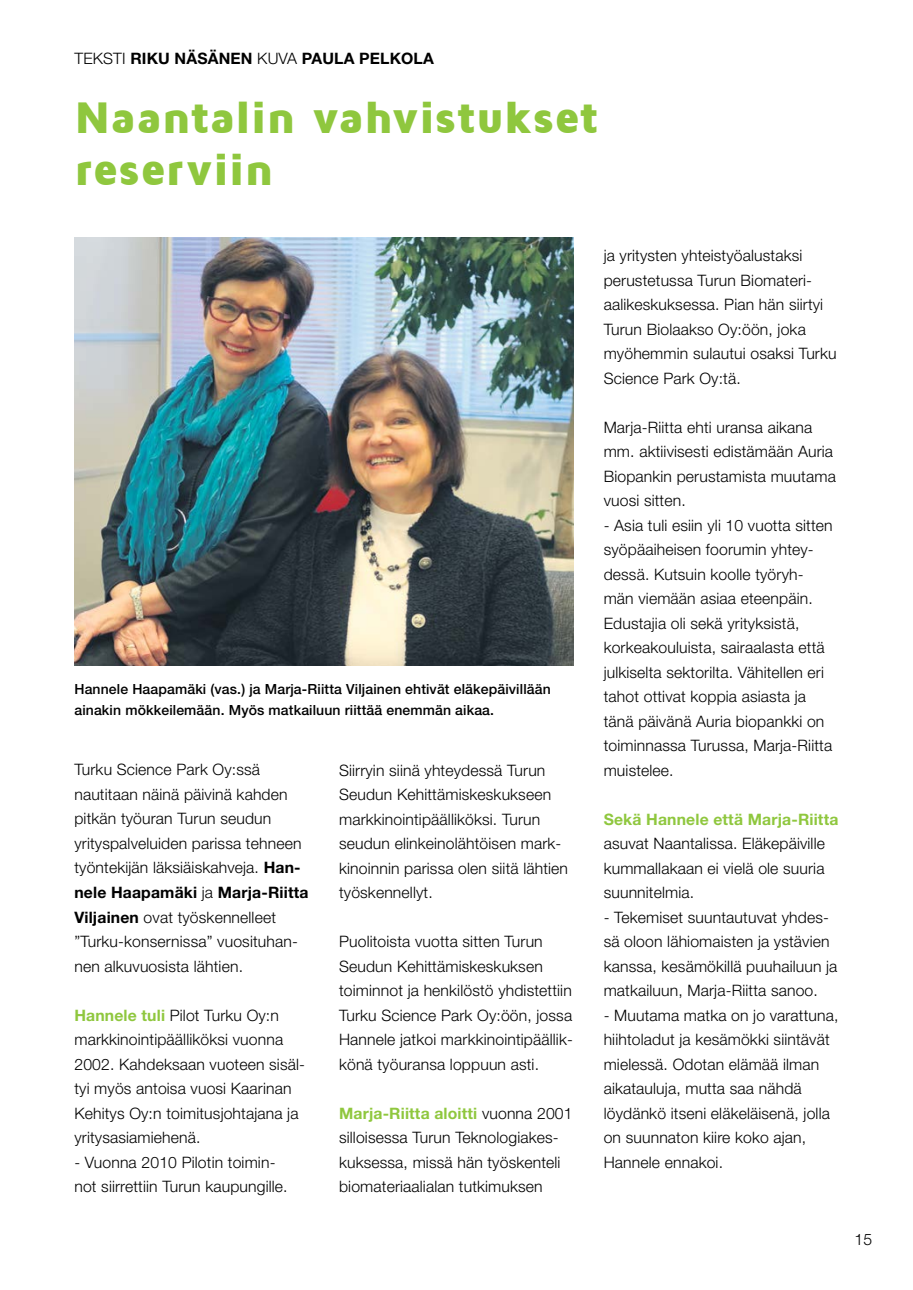
<style>
.page{position:relative;width:913px;height:1290px;background:#fff}
.page>*{position:absolute;margin:0;border:0;box-sizing:border-box;transform-origin:0 0}
.t1{font:900 45.5px/52.5px "Maven Pro";letter-spacing:-.005em;color:#8fc73e}
.t2{font:300 15.75px/24.5px "Helvetica Neue LT Std";letter-spacing:.01em;color:#000}
.t3{font:700 15.75px "Helvetica Neue LT Std";letter-spacing:.01em;color:#000}
.t4{font:700 15.75px "Helvetica Neue LT Std";letter-spacing:.01em;color:#8fc73e}
.t5{font:500 14px/21px "Helvetica Neue LT Std";letter-spacing:.01em;color:#000}
.s1{font-weight:300}
.s2{font-weight:700}
.s3{font-weight:700;color:#8fc73e}
</style>
<div class="page">
<img style="left:74px;top:237px;width:499px;height:429px">
<p class="t3" style="left:74px;top:49px;width:361px"><span class="s1">TEKSTI</span> RIKU NÄSÄNEN <span class="s1">KUVA</span> PAULA PELKOLA</p>
<h1 class="t1" style="left:74px;top:91px;width:525px">Naantalin vahvistukset reserviin</h1>
<p class="t5" style="left:74px;top:678px;width:478px">Hannele Haapamäki (vas.) ja Marja-Riitta Viljainen ehtivät eläkepäivillään ainakin mökkeilemään. Myös matkailuun riittää enemmän aikaa.</p>
<p class="t2" style="left:74px;top:757px;width:236px">Turku Science Park Oy:ssä nautitaan näinä päivinä kahden pitkän työuran Turun seudun yrityspalveluiden parissa tehneen työntekijän läksiäiskahveja. <span class="s2">Han&shy;nele Haapamäki</span> ja <span class="s2">Marja-Riitta<br>Viljainen</span> ovat työskennelleet ”Turku-konsernissa” vuosituhan&shy;nen alkuvuosista lähtien.</p>
<p class="t2" style="left:74px;top:1002px;width:232px"><span class="s3">Hannele tuli</span> Pilot Turku Oy:n markkinointipäälliköksi vuonna<br>2002. Kahdeksaan vuoteen sisäl&shy;tyi myös antoisa vuosi Kaarinan<br>Kehitys Oy:n toimitusjohtajana ja yritysasiamiehenä.</p>
<p class="t2" style="left:74px;top:1149px;width:215px">- Vuonna 2010 Pilotin toimin&shy;not siirrettiin Turun kaupungille.</p>
<p class="t2" style="left:339px;top:757px;width:230px">Siirryin siinä yhteydessä Turun<br>Seudun Kehittämiskeskukseen markkinointipäälliköksi. Turun seudun elinkeinolähtöisen mark&shy;kinoinnin parissa olen siitä lähtien työskennellyt.</p>
<p class="t2" style="left:339px;top:929px;width:235px">Puolitoista vuotta sitten Turun Seudun Kehittämiskeskuksen toiminnot ja henkilöstö yhdistettiin Turku Science Park Oy:öön, jossa Hannele jatkoi markkinointipäällik&shy;könä työuransa loppuun asti.</p>
<p class="t2" style="left:339px;top:1100px;width:235px"><span class="s3">Marja-Riitta aloitti</span> vuonna 2001 silloisessa Turun Teknologiakes&shy;kuksessa, missä hän työskenteli biomateriaalialan tutkimuksen</p>
<p class="t2" style="left:604px;top:243px;width:234px">ja yritysten yhteistyöalustaksi perustetussa Turun Biomateri&shy;aalikeskuksessa. Pian hän siirtyi<br>Turun Biolaakso Oy:öön, joka myöhemmin sulautui osaksi Turku<br>Science Park Oy:tä.</p>
<p class="t2" style="left:604px;top:414px;width:234px">Marja-Riitta ehti uransa aikana mm. aktiivisesti edistämään Auria<br>Biopankin perustamista muutama vuosi sitten.</p>
<p class="t2" style="left:604px;top:512px;width:230px">- Asia tuli esiin yli 10 vuotta sitten syöpäaiheisen foorumin yhtey&shy;dessä. Kutsuin koolle työryh&shy;män viemään asiaa eteenpäin.<br>Edustajia oli sekä yrityksistä, korkeakouluista, sairaalasta että julkiselta sektorilta. Vähitellen eri tahot ottivat koppia asiasta ja tänä päivänä Auria biopankki on toiminnassa Turussa, Marja-Riitta muistelee.</p>
<p class="t4" style="left:604px;top:809px;width:236px">Sekä Hannele että Marja-Riitta</p>
<p class="t2" style="left:604px;top:831px;width:223px;text-align:justify">asuvat Naantalissa. Eläkepäiville kummallakaan ei vielä ole suuria suunnitelmia.</p>
<p class="t2" style="left:604px;top:904px;width:235px">- Tekemiset suuntautuvat yhdes&shy;sä oloon lähiomaisten ja ystävien kanssa, kesämökillä puuhailuun ja matkailuun, Marja-Riitta sanoo.</p>
<p class="t2" style="left:604px;top:1002px;width:236px">- Muutama matka on jo varattuna, hiihtoladut ja kesämökki siintävät mielessä. Odotan elämää ilman aikatauluja, mutta saa nähdä löydänkö itseni eläkeläisenä, jolla on suunnaton kiire koko ajan,<br>Hannele ennakoi.</p>
<p class="t2" style="left:854px;top:1227px;width:19px">15</p>
</div>
